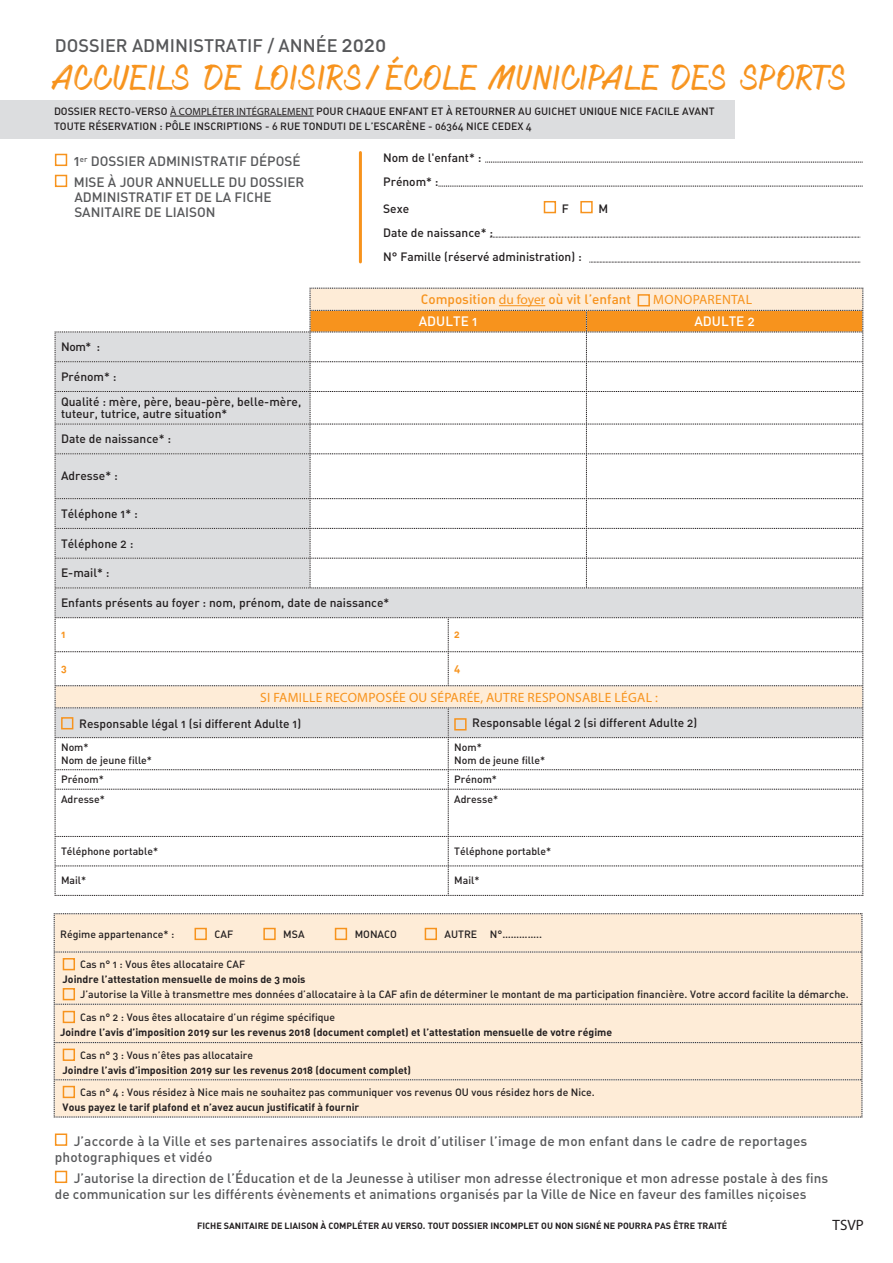
<style>
.page{position:relative;width:893px;height:1263px;background:#fff}
.page>*{position:absolute;margin:0;border:0;box-sizing:border-box;transform-origin:0 0}
.titre{font:italic 31.5px "Mark My Words";letter-spacing:.02em;color:#f7931d}
.t1{font:500 18px "Din FF Alternate";color:#57585a}
.t2{font:15px "Myriad Pro";color:#231f20}
.en-tête_-_QCM{font:500 13.5px/16.2px "Din FF Alternate";color:#57585a}
.TABLEAU-_CASE_demi-t{font:13.5px "Myriad Pro";letter-spacing:.02em;color:#f7931d}
.TABLEAU-_CASE_demi-t-2{font:500 13.5px "Din FF Alternate";color:#f7931d}
.t3{font:500 13.5px "Din FF Alternate";color:#fff}
.tablau_-générale{font:500 12px/12px "Din FF Alternate";color:#231f20}
.filet_nom{font:500 12px "Din FF Alternate";color:#231f20}
.filet_seul{font:500 12px "Din FF Alternate";color:#231f20}
.en-tête_-_QCM-2{font:500 10.5px "Din FF Alternate";color:#231f20}
.t4{font:700 10.5px "Din FF Alternate";color:#231f20}
.t5{font:700 10.5px "Din FF Alternate";color:#f7931d}
.t6{font:700 9px "Din FF Alternate";color:#231f20}
.s1{font-size:21px}
.s2{font-family:"Myriad Pro";font-weight:400}
.s3{font-size:15px}
</style>
<div class="page">
<div style="left:54px;top:913px;width:809px;height:205px;background:#feecd7"></div>
<div style="left:195px;top:928px;width:12px;height:12px;border:2px solid #f7931d"></div>
<div style="left:263px;top:928px;width:13px;height:12px;border:2px solid #f7931d"></div>
<div style="left:335px;top:928px;width:12px;height:12px;border:2px solid #f7931d"></div>
<div style="left:425px;top:928px;width:12px;height:12px;border:2px solid #f7931d"></div>
<div style="left:63px;top:958px;width:12px;height:12px;border:2px solid #f7931d"></div>
<div style="left:63px;top:988px;width:12px;height:12px;border:2px solid #f7931d"></div>
<div style="left:63px;top:1011px;width:12px;height:12px;border:2px solid #f7931d"></div>
<div style="left:63px;top:1048px;width:12px;height:13px;border:2px solid #f7931d"></div>
<div style="left:63px;top:1086px;width:12px;height:12px;border:2px solid #f7931d"></div>
<svg style="left:55px;top:288px;width:809px;height:608px"></svg>
<hr style="left:499px;top:305px;width:46px;height:1px;background:#f7931d">
<div style="left:638px;top:294px;width:12px;height:12px;border:2px solid #f7931d"></div>
<div style="left:61px;top:717px;width:12px;height:12px;border:2px solid #f7931d"></div>
<div style="left:454px;top:718px;width:13px;height:12px;border:2px solid #f7931d"></div>
<div style="left:55px;top:154px;width:12px;height:12px;border:2px solid #f7931d"></div>
<div style="left:55px;top:175px;width:12px;height:12px;border:2px solid #f7931d"></div>
<svg style="left:485px;top:162px;width:378px;height:1px"></svg>
<svg style="left:438px;top:186px;width:425px;height:1px"></svg>
<div style="left:544px;top:201px;width:12px;height:12px;border:2px solid #f7931d"></div>
<div style="left:580px;top:201px;width:13px;height:12px;border:2px solid #f7931d"></div>
<hr style="left:359px;top:153px;width:3px;height:109px;background:#f7931d">
<div style="left:0;top:100px;width:735px;height:39px;background:#dcdddf"></div>
<svg style="left:490px;top:237px;width:370px;height:1px"></svg>
<svg style="left:589px;top:262px;width:271px;height:1px"></svg>
<hr style="left:170px;top:116px;width:144px;height:1px;background:#231f20">
<div style="left:55px;top:1133px;width:12px;height:13px;border:2px solid #f7931d"></div>
<div style="left:55px;top:1171px;width:12px;height:12px;border:2px solid #f7931d"></div>
<p class="t1" style="left:55px;top:34px;width:333px">DOSSIER ADMINISTRATIF / ANNÉE <span class="s1">2020</span></p>
<p class="titre" style="left:55px;top:61px;width:808px">ACCUEILS DELOISIRS/ÉCOLEMUNICIPALEDES SPORTS</p>
<p class="en-tête_-_QCM-2" style="left:54px;top:105px;width:662px">DOSSIER RECTO-VERSO <span class="s2">À COMPLÉTER INTÉGRALEMENT</span> POUR CHAQUE ENFANT ET À RETOURNER AU GUICHET UNIQUE NICE FACILE AVANT</p>
<p class="en-tête_-_QCM-2" style="left:54px;top:120px;width:479px">TOUTE RÉSERVATION : PÔLE INSCRIPTIONS - 6 RUE TONDUTI DE L’ESCARÈNE - 06364 NICE CEDEX 4</p>
<p class="en-tête_-_QCM" style="left:74px;top:153px;width:228px"><span class="s3">1</span><sup>er</sup> DOSSIER ADMINISTRATIF DÉPOSÉ</p>
<p class="en-tête_-_QCM" style="left:74px;top:174px;width:232px">MISE À JOUR ANNUELLE DU DOSSIER</p>
<p class="en-tête_-_QCM" style="left:74px;top:189px;width:199px">ADMINISTRATIF ET DE LA FICHE</p>
<p class="en-tête_-_QCM" style="left:74px;top:204px;width:143px">SANITAIRE DE LIAISON</p>
<p class="filet_nom" style="left:383px;top:150px;width:100px">Nom de l'enfant* :</p>
<p class="filet_seul" style="left:383px;top:174px;width:57px">Prénom* :</p>
<p class="filet_nom" style="left:383px;top:201px;width:28px">Sexe</p>
<p class="filet_nom" style="left:562px;top:201px;width:9px">F</p>
<p class="filet_nom" style="left:598px;top:201px;width:11px">M</p>
<p class="filet_nom" style="left:383px;top:225px;width:111px">Date de naissance* :</p>
<p class="filet_nom" style="left:383px;top:249px;width:200px">N° Famille (réservé administration) :</p>
<p class="TABLEAU-_CASE_demi-t-2" style="left:421px;top:291px;width:212px">Composition <span class="s2">du foyer</span> où vit l’enfant</p>
<p class="TABLEAU-_CASE_demi-t" style="left:653px;top:291px;width:100px">MONOPARENTAL</p>
<p class="t3" style="left:419px;top:312px;width:60px">ADULTE 1</p>
<p class="t3" style="left:694px;top:312px;width:62px">ADULTE 2</p>
<p class="tablau_-générale" style="left:61px;top:340px;width:41px">Nom* :</p>
<p class="tablau_-générale" style="left:61px;top:370px;width:57px">Prénom* :</p>
<p class="tablau_-générale" style="left:61px;top:395px;width:242px">Qualité : mère, père, beau-père, belle-mère, tuteur, tutrice, autre situation*</p>
<p class="tablau_-générale" style="left:61px;top:432px;width:111px">Date de naissance* :</p>
<p class="tablau_-générale" style="left:61px;top:470px;width:58px">Adresse* :</p>
<p class="tablau_-générale" style="left:61px;top:507px;width:78px">Téléphone 1* :</p>
<p class="tablau_-générale" style="left:61px;top:537px;width:74px">Téléphone 2 :</p>
<p class="tablau_-générale" style="left:61px;top:567px;width:50px">E-mail* :</p>
<p class="tablau_-générale" style="left:61px;top:596px;width:330px">Enfants présents au foyer : nom, prénom, date de naissance*</p>
<p class="t5" style="left:61px;top:628px;width:6px">1</p>
<p class="t5" style="left:454px;top:628px;width:7px">2</p>
<p class="t5" style="left:61px;top:662px;width:7px">3</p>
<p class="t5" style="left:454px;top:662px;width:8px">4</p>
<p class="TABLEAU-_CASE_demi-t" style="left:260px;top:689px;width:399px">SI FAMILLE RECOMPOSÉE OU SÉPARÉE, AUTRE RESPONSABLE LÉGAL :</p>
<p class="tablau_-générale" style="left:79px;top:718px;width:224px">Responsable légal 1 (si different Adulte 1)</p>
<p class="tablau_-générale" style="left:472px;top:716px;width:227px">Responsable légal 2 (si different Adulte 2)</p>
<p class="en-tête_-_QCM-2" style="left:61px;top:741px;width:29px">Nom*</p>
<p class="en-tête_-_QCM-2" style="left:61px;top:753px;width:92px">Nom de jeune fille*</p>
<p class="en-tête_-_QCM-2" style="left:454px;top:741px;width:29px">Nom*</p>
<p class="en-tête_-_QCM-2" style="left:454px;top:753px;width:92px">Nom de jeune fille*</p>
<p class="en-tête_-_QCM-2" style="left:61px;top:773px;width:44px">Prénom*</p>
<p class="en-tête_-_QCM-2" style="left:454px;top:773px;width:44px">Prénom*</p>
<p class="en-tête_-_QCM-2" style="left:61px;top:792px;width:45px">Adresse*</p>
<p class="en-tête_-_QCM-2" style="left:454px;top:792px;width:45px">Adresse*</p>
<p class="en-tête_-_QCM-2" style="left:61px;top:844px;width:99px">Téléphone portable*</p>
<p class="en-tête_-_QCM-2" style="left:454px;top:844px;width:99px">Téléphone portable*</p>
<p class="en-tête_-_QCM-2" style="left:61px;top:874px;width:27px">Mail*</p>
<p class="en-tête_-_QCM-2" style="left:454px;top:874px;width:27px">Mail*</p>
<p class="en-tête_-_QCM-2" style="left:60px;top:927px;width:116px">Régime appartenance* :</p>
<p class="en-tête_-_QCM-2" style="left:214px;top:927px;width:20px">CAF</p>
<p class="en-tête_-_QCM-2" style="left:283px;top:927px;width:23px">MSA</p>
<p class="en-tête_-_QCM-2" style="left:355px;top:927px;width:44px">MONACO</p>
<p class="en-tête_-_QCM-2" style="left:445px;top:927px;width:99px">AUTRE N°…………..</p>
<p class="en-tête_-_QCM-2" style="left:80px;top:958px;width:167px">Cas n° 1 : Vous êtes allocataire CAF</p>
<p class="t4" style="left:63px;top:972px;width:244px">Joindre l’attestation mensuelle de moins de 3 mois</p>
<p class="en-tête_-_QCM-2" style="left:80px;top:988px;width:770px">J’autorise la Ville à transmettre mes données d’allocataire à la CAF afin de déterminer le montant de ma participation financière. Votre accord facilite la démarche.</p>
<p class="en-tête_-_QCM-2" style="left:80px;top:1010px;width:257px">Cas n° 2 : Vous êtes allocataire d’un régime spécifique</p>
<p class="t4" style="left:60px;top:1025px;width:553px">Joindre l’avis d’imposition 2019 sur les revenus 2018 (document complet) et l’attestation mensuelle de votre régime</p>
<p class="en-tête_-_QCM-2" style="left:80px;top:1048px;width:175px">Cas n° 3 : Vous n’êtes pas allocataire</p>
<p class="t4" style="left:63px;top:1063px;width:350px">Joindre l’avis d’imposition 2019 sur les revenus 2018 (document complet)</p>
<p class="en-tête_-_QCM-2" style="left:80px;top:1085px;width:516px">Cas n° 4 : Vous résidez à Nice mais ne souhaitez pas communiquer vos revenus OU vous résidez hors de Nice.</p>
<p class="t4" style="left:63px;top:1100px;width:298px">Vous payez le tarif plafond et n’avez aucun justificatif à fournir</p>
<p class="en-tête_-_QCM" style="left:55px;top:1132px;width:754px;text-indent:19px">J’accorde à la Ville et ses partenaires associatifs le droit d’utiliser l’image de mon enfant dans le cadre de reportages photographiques et vidéo</p>
<p class="en-tête_-_QCM" style="left:55px;top:1169px;width:775px;text-indent:19px">J’autorise la direction de l’Éducation et de la Jeunesse à utiliser mon adresse électronique et mon adresse postale à des fins de communication sur les différents évènements et animations organisés par la Ville de Nice en faveur des familles niçoises</p>
<p class="t6" style="left:197px;top:1220px;width:532px">FICHE SANITAIRE DE LIAISON À COMPLÉTER AU VERSO. TOUT DOSSIER INCOMPLET OU NON SIGNÉ NE POURRA PAS ÊTRE TRAITÉ</p>
<p class="t2" style="left:833px;top:1215px;width:33px">TSVP</p>
</div>
